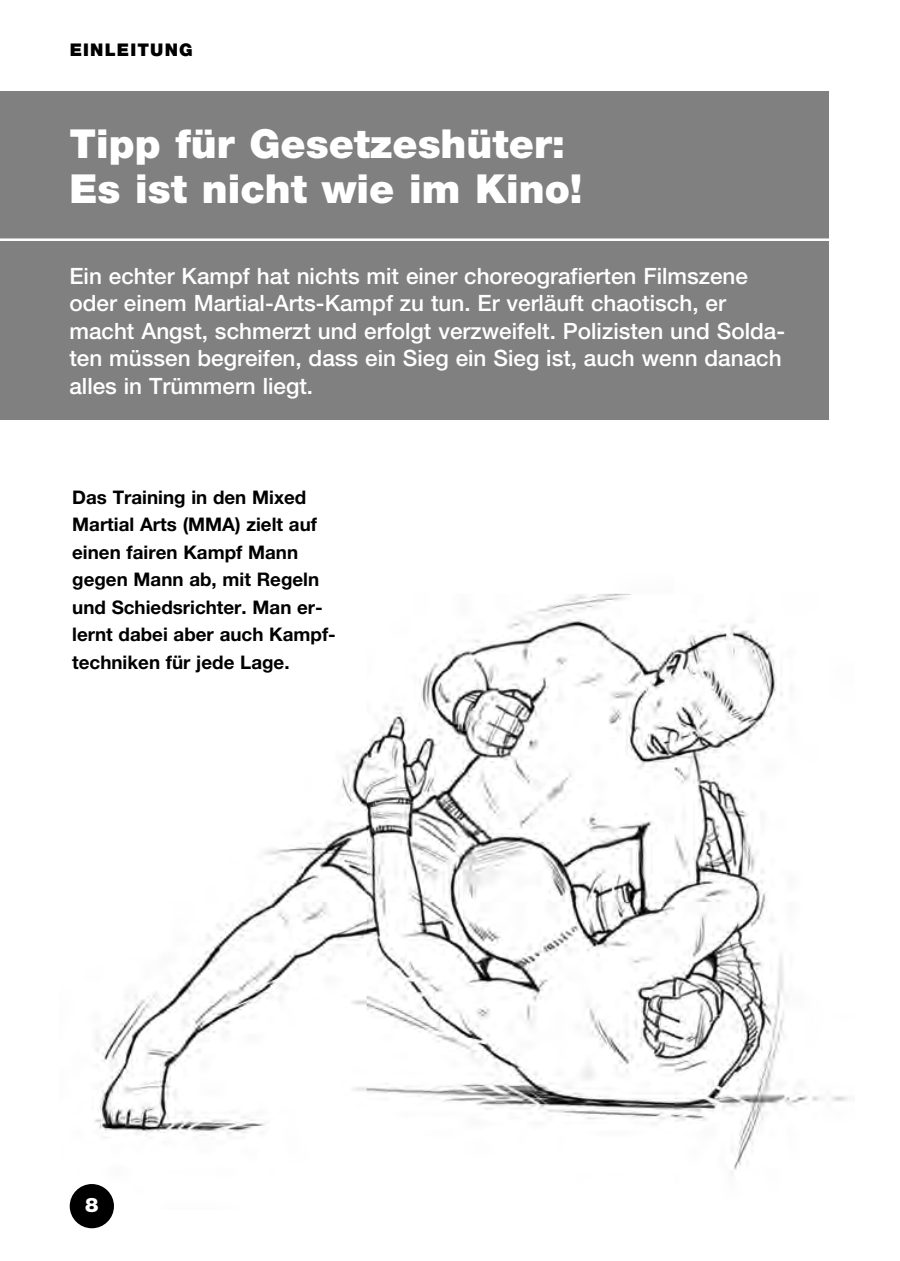
<style>
.page{position:relative;width:900px;height:1261px;background:#fff}
.page>*{position:absolute;margin:0;border:0;box-sizing:border-box;transform-origin:0 0}
.t1{font:900 40px/45px "Helvetica Neue LT Pro";color:#fff}
.t2{font:500 22.5px/27.5px "Helvetica Neue LT Pro";color:#fff}
.t3{font:900 20px "Helvetica Neue LT Pro";color:#fff}
.t4{font:700 18.75px/27.5px "Helvetica Neue LT Pro";color:#000}
.t5{font:900 17.5px "Helvetica Neue LT Pro";letter-spacing:.065em;color:#000}
</style>
<div class="page">
<img style="left:69px;top:593px;width:779px;height:616px">
<div style="left:70px;top:1184px;width:44px;height:44px;background:#000;border-radius:50%"></div>
<div style="left:0;top:91px;width:828px;height:329px;background:#808080"></div>
<hr style="left:0;top:238px;width:840px;height:3px;background:#fff">
<p class="t5" style="left:70px;top:43px;width:124px">EINLEITUNG</p>
<h1 class="t1" style="left:69px;top:124px;width:514px">Tipp für Gesetzeshüter:<br>Es ist nicht wie im Kino!</h1>
<p class="t2" style="left:69px;top:264px;width:717px">Ein echter Kampf hat nichts mit einer choreografierten Filmszene oder einem Martial-Arts-Kampf zu tun. Er verläuft chaotisch, er macht Angst, schmerzt und erfolgt verzweifelt. Polizisten und Solda&shy;ten müssen begreifen, dass ein Sieg ein Sieg ist, auch wenn danach alles in Trümmern liegt.</p>
<p class="t4" style="left:72px;top:485px;width:265px">Das Training in den Mixed<br>Martial Arts (MMA) zielt auf einen fairen Kampf Mann gegen Mann ab, mit Regeln und Schiedsrichter. Man er&shy;lernt dabei aber auch Kampf&shy;techniken für jede Lage.</p>
<p class="t3" style="left:85px;top:1197px;width:15px">8</p>
</div>
